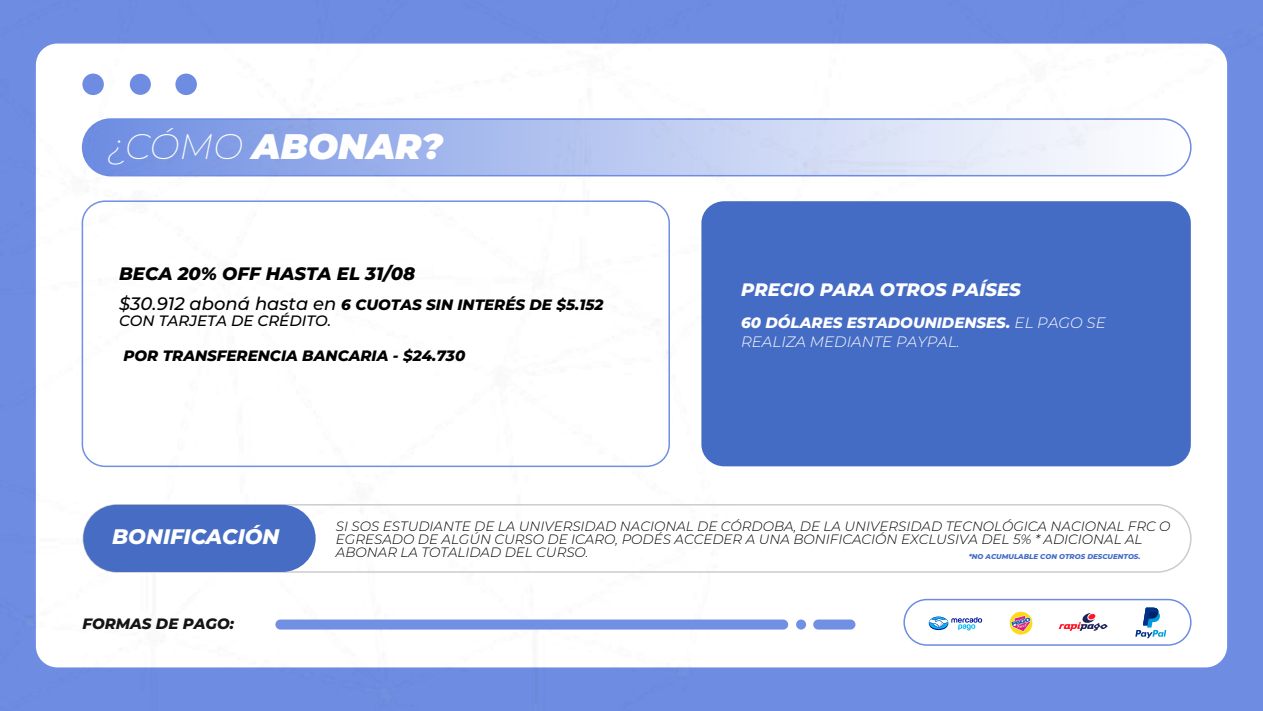
<style>
.page{position:relative;width:1263px;height:711px;background:#fff}
.page>*{position:absolute;margin:0;border:0;box-sizing:border-box;transform-origin:0 0}
.t1{font:italic 900 35.4px "Montserrat";color:#fff}
.t2{font:italic 800 21px "Montserrat";color:#fff}
.t3{font:italic 800 18px "Montserrat";color:#000}
.t4{font:italic 800 18px "Montserrat";color:#fff}
.t5{font:italic 800 15px/16.2px "Montserrat";color:#000}
.t6{font:italic 300 15px/19.2px "Montserrat";color:#fff}
.t7{font:italic 800 15px "Montserrat";color:#151515}
.t8{font:italic 300 13.5px/13.2px "Montserrat";color:#000}
.t9{font:italic 800 7.05px "Montserrat";color:#456cc4}
.s1{font-weight:200}
.s2{font-weight:500;font-size:18px}
.s3{font-weight:500}
.s4{font-weight:800}
</style>
<div class="page">
<img style="left:0;top:0;width:1263px;height:710px">
<div style="left:701px;top:201px;width:490px;height:265px;background:#456cc4;border-radius:22px"></div>
<div style="left:796px;top:619px;width:10px;height:10px;background:#718fe3;border-radius:50%"></div>
<div style="left:813px;top:619px;width:42px;height:10px;background:#718fe3;border-radius:5px"></div>
<div style="left:275px;top:619px;width:513px;height:10px;background:#718fe3;border-radius:5px"></div>
<svg style="left:929px;top:616px;width:53px;height:14px"></svg>
<svg style="left:1009px;top:610px;width:24px;height:24px"></svg>
<svg style="left:1010px;top:611px;width:22px;height:23px"></svg>
<svg style="left:1011px;top:615px;width:20px;height:16px"></svg>
<svg style="left:1059px;top:612px;width:49px;height:18px"></svg>
<svg style="left:1135px;top:607px;width:31px;height:30px"></svg>
<div style="left:903px;top:598px;width:288px;height:47px;border:2px solid #6c8ce2;border-radius:23px"></div>
<div style="left:82px;top:200px;width:588px;height:267px;border:2px solid #718fe3;border-radius:22px"></div>
<div style="left:83px;top:503px;width:1108px;height:69px;border:2px solid #ccc;border-radius:34px"></div>
<div style="left:83px;top:504px;width:233px;height:67px;background:#466cc4;border-radius:34px"></div>
<h1 class="t1" style="left:107px;top:120px;width:465px"><span class="s1">PROGRAMA</span> ACADÉMICO</h1>
<h1 class="t1" style="left:107px;top:120px;width:337px"><span class="s1">¿CÓMO</span> ABONAR?</h1>
<h3 class="t3" style="left:119px;top:260px;width:298px">BECA 20% OFF HASTA EL 31/08</h3>
<p class="t5" style="left:119px;top:295px;width:486px"><span class="s2">$30.912 aboná hasta en</span> 6 CUOTAS SIN INTERÉS DE $5.152<br><span class="s3">CON TARJETA DE CRÉDITO.</span></p>
<p class="t5" style="left:123px;top:347px;width:343px">POR TRANSFERENCIA BANCARIA - $24.730</p>
<h3 class="t4" style="left:741px;top:276px;width:281px">PRECIO PARA OTROS PAÍSES</h3>
<p class="t6" style="left:741px;top:312px;width:366px"><span class="s4">60 DÓLARES ESTADOUNIDENSES.</span> EL PAGO SE<br>REALIZA MEDIANTE PAYPAL.</p>
<h2 class="t2" style="left:112px;top:521px;width:169px">BONIFICACIÓN</h2>
<p class="t7" style="left:82px;top:612px;width:153px">FORMAS DE PAGO:</p>
<p class="t8" style="left:336px;top:518px;width:836px">SI SOS ESTUDIANTE DE LA UNIVERSIDAD NACIONAL DE CÓRDOBA, DE LA UNIVERSIDAD TECNOLÓGICA NACIONAL FRC O<br>EGRESADO DE ALGÚN CURSO DE ICARO, PODÉS ACCEDER A UNA BONIFICACIÓN EXCLUSIVA DEL 5% * ADICIONAL AL<br>ABONAR LA TOTALIDAD DEL CURSO.</p>
<p class="t9" style="left:969px;top:551px;width:173px">*NO ACUMULABLE CON OTROS DESCUENTOS.</p>
</div>
